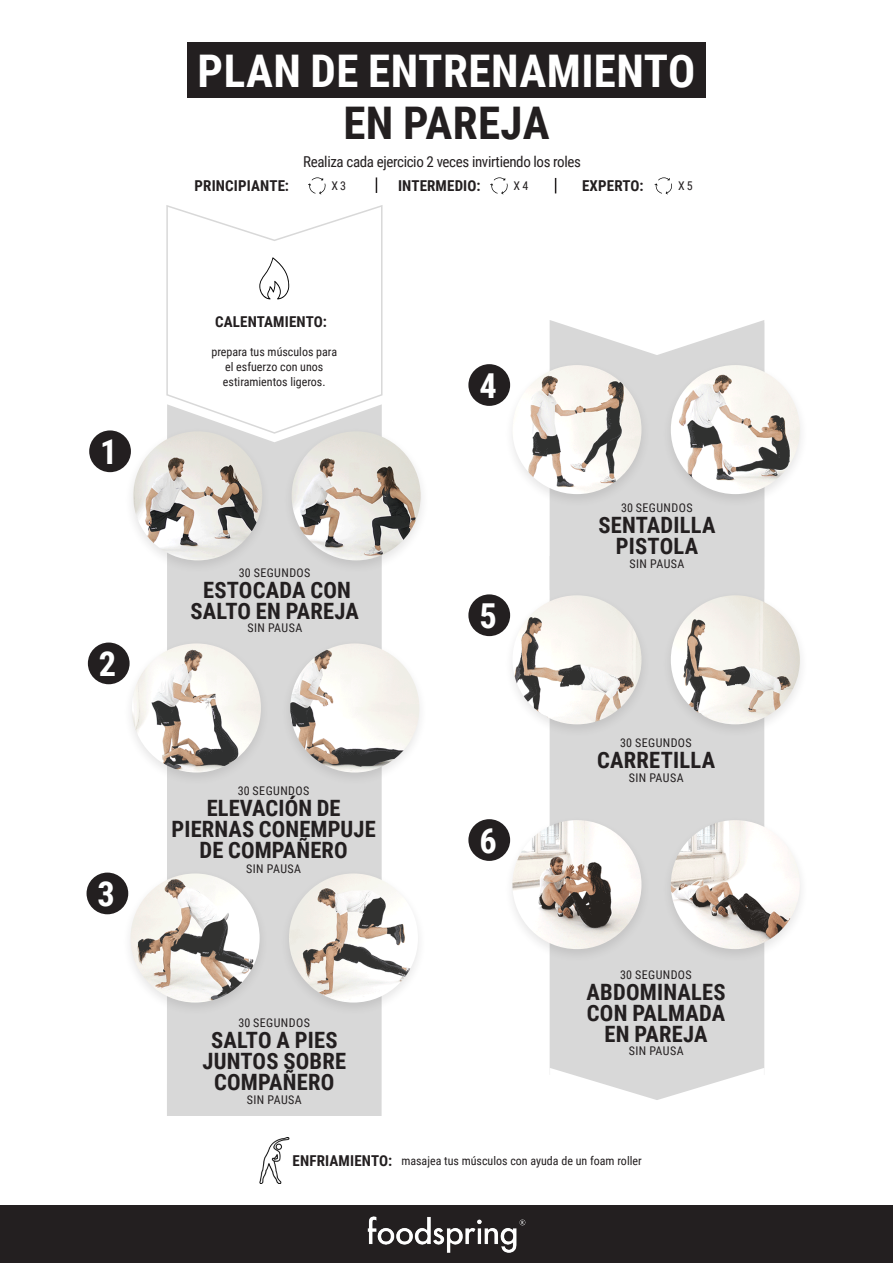
<style>
.page{position:relative;width:893px;height:1263px;background:#fff}
.page>*{position:absolute;margin:0;border:0;box-sizing:border-box;transform-origin:0 0}
.t1{font:700 45px "Roboto Condensed";letter-spacing:.01em;color:#fff}
.t2{font:700 45px "Roboto Condensed";letter-spacing:.01em;color:#231f20}
.t3{font:700 34.35px "Roboto Condensed";color:#fff}
.Paragraph_Style_1{font:700 22.5px/21px "Roboto Condensed";letter-spacing:.01em;color:#231f20;text-align:center}
.Paragraph_Style_1-2{font:700 15px "Roboto Condensed";letter-spacing:.01em;color:#231f20}
.Paragraph_Style_1-3{font:15px "Roboto Condensed";letter-spacing:-.025em;color:#231f20}
.Paragraph_Style_1-4{font:12px "Roboto Condensed";letter-spacing:.035em;color:#231f20}
.Paragraph_Style_1-5{font:12px "Roboto Condensed";color:#231f20}
</style>
<div class="page">
<div style="left:0;top:1205px;width:893px;height:58px;background:#231f20"></div>
<img style="left:367px;top:1216px;width:159px;height:37px">
<div style="left:187px;top:43px;width:519px;height:55px;background:#231f20"></div>
<div style="left:167px;top:440px;width:215px;height:676px;background:#d8d8d8"></div>
<svg style="left:550px;top:320px;width:214px;height:780px;fill:#d8d8d8"></svg>
<img style="left:259px;top:1138px;width:31px;height:46px">
<svg style="left:308px;top:177px;width:18px;height:17px"></svg>
<svg style="left:490px;top:177px;width:18px;height:17px"></svg>
<svg style="left:654px;top:177px;width:18px;height:17px"></svg>
<svg style="left:376px;top:177px;width:1px;height:16px"></svg>
<svg style="left:555px;top:178px;width:1px;height:15px"></svg>
<svg style="left:166px;top:205px;width:217px;height:229px"></svg>
<svg style="left:259px;top:257px;width:30px;height:42px"></svg>
<div style="left:124px;top:427px;width:148px;height:147px;background:#231f20;opacity:.11"></div>
<img style="left:133px;top:431px;width:129px;height:129px;border-radius:65px">
<div style="left:282px;top:427px;width:148px;height:147px;background:#231f20;opacity:.11"></div>
<img style="left:292px;top:431px;width:129px;height:129px;border-radius:65px">
<div style="left:89px;top:430px;width:42px;height:42px;background:#231f20;border-radius:50%"></div>
<div style="left:121px;top:869px;width:148px;height:147px;background:#231f20;opacity:.11"></div>
<img style="left:131px;top:873px;width:129px;height:129px;border-radius:65px">
<div style="left:280px;top:869px;width:147px;height:147px;background:#231f20;opacity:.11"></div>
<img style="left:289px;top:873px;width:129px;height:129px;border-radius:65px">
<div style="left:87px;top:872px;width:41px;height:42px;background:#231f20;border-radius:50%"></div>
<div style="left:503px;top:591px;width:148px;height:147px;background:#231f20;opacity:.11"></div>
<img style="left:512px;top:595px;width:129px;height:129px;border-radius:65px">
<div style="left:662px;top:591px;width:147px;height:147px;background:#231f20;opacity:.11"></div>
<img style="left:671px;top:595px;width:129px;height:129px;border-radius:65px">
<div style="left:468px;top:594px;width:42px;height:42px;background:#231f20;border-radius:50%"></div>
<div style="left:123px;top:639px;width:147px;height:147px;background:#231f20;opacity:.11"></div>
<img style="left:132px;top:643px;width:129px;height:129px;border-radius:65px">
<div style="left:281px;top:639px;width:148px;height:147px;background:#231f20;opacity:.11"></div>
<img style="left:290px;top:643px;width:129px;height:129px;border-radius:65px">
<div style="left:88px;top:642px;width:42px;height:42px;background:#231f20;border-radius:50%"></div>
<div style="left:503px;top:361px;width:148px;height:147px;background:#231f20;opacity:.11"></div>
<img style="left:512px;top:365px;width:129px;height:129px;border-radius:65px">
<div style="left:662px;top:361px;width:147px;height:147px;background:#231f20;opacity:.11"></div>
<img style="left:671px;top:365px;width:129px;height:129px;border-radius:65px">
<div style="left:468px;top:364px;width:42px;height:42px;background:#231f20;border-radius:50%"></div>
<div style="left:503px;top:816px;width:148px;height:147px;background:#231f20;opacity:.11"></div>
<img style="left:512px;top:820px;width:129px;height:129px;border-radius:65px">
<div style="left:662px;top:816px;width:147px;height:147px;background:#231f20;opacity:.11"></div>
<img style="left:671px;top:820px;width:129px;height:129px;border-radius:65px">
<div style="left:468px;top:819px;width:42px;height:42px;background:#231f20;border-radius:50%"></div>
<p class="t3" style="left:100px;top:428px;width:19px">1</p>
<p class="t3" style="left:99px;top:640px;width:19px">2</p>
<p class="t3" style="left:98px;top:870px;width:19px">3</p>
<h1 class="t1" style="left:198px;top:40px;width:499px">PLAN DE ENTRENAMIENTO</h1>
<h1 class="t2" style="left:343px;top:92px;width:208px">EN PAREJA</h1>
<p class="Paragraph_Style_1-3" style="left:303px;top:151px;width:279px">Realiza cada ejercicio 2 veces invirtiendo los roles</p>
<p class="Paragraph_Style_1-2" style="left:195px;top:175px;width:96px">PRINCIPIANTE:</p>
<p class="Paragraph_Style_1-5" style="left:331px;top:178px;width:16px">X 3</p>
<p class="Paragraph_Style_1-2" style="left:398px;top:175px;width:84px">INTERMEDIO:</p>
<p class="Paragraph_Style_1-5" style="left:514px;top:178px;width:16px">X 4</p>
<p class="Paragraph_Style_1-2" style="left:582px;top:175px;width:63px">EXPERTO:</p>
<p class="Paragraph_Style_1-5" style="left:678px;top:178px;width:16px">X 5</p>
<p class="Paragraph_Style_1-2" style="left:215px;top:311px;width:113px">CALENTAMIENTO:</p>
<p class="Paragraph_Style_1-5" style="left:211px;top:343px;width:127px">prepara tus músculos para</p>
<p class="Paragraph_Style_1-5" style="left:225px;top:358px;width:100px">el esfuerzo con unos</p>
<p class="Paragraph_Style_1-5" style="left:223px;top:373px;width:104px">estiramientos ligeros.</p>
<p class="Paragraph_Style_1-4" style="left:239px;top:564px;width:73px">30 SEGUNDOS</p>
<p class="Paragraph_Style_1" style="left:191px;top:578px;width:170px">ESTOCADA CON<br>SALTO EN PAREJA</p>
<p class="Paragraph_Style_1-4" style="left:247px;top:619px;width:56px">SIN PAUSA</p>
<p class="Paragraph_Style_1-4" style="left:238px;top:782px;width:73px">30 SEGUNDOS</p>
<p class="Paragraph_Style_1" style="left:207px;top:797px;width:135px">ELEVACIÓN DE</p>
<p class="Paragraph_Style_1" style="left:172px;top:818px;width:206px">PIERNAS CONEMPUJE</p>
<p class="Paragraph_Style_1" style="left:200px;top:839px;width:150px">DE COMPAÑERO</p>
<p class="Paragraph_Style_1-4" style="left:246px;top:860px;width:56px">SIN PAUSA</p>
<p class="Paragraph_Style_1-4" style="left:238px;top:1014px;width:73px">30 SEGUNDOS</p>
<p class="Paragraph_Style_1" style="left:211px;top:1029px;width:128px">SALTO A PIES</p>
<p class="Paragraph_Style_1" style="left:202px;top:1050px;width:145px">JUNTOS SOBRE<br>COMPAÑERO</p>
<p class="Paragraph_Style_1-4" style="left:247px;top:1091px;width:56px">SIN PAUSA</p>
<p class="t3" style="left:479px;top:362px;width:19px">4</p>
<p class="t3" style="left:479px;top:592px;width:19px">5</p>
<p class="t3" style="left:479px;top:817px;width:19px">6</p>
<p class="Paragraph_Style_1-4" style="left:621px;top:499px;width:73px">30 SEGUNDOS</p>
<p class="Paragraph_Style_1" style="left:598px;top:514px;width:119px">SENTADILLA</p>
<p class="Paragraph_Style_1" style="left:616px;top:535px;width:84px">PISTOLA</p>
<p class="Paragraph_Style_1-4" style="left:629px;top:555px;width:56px">SIN PAUSA</p>
<p class="Paragraph_Style_1-4" style="left:620px;top:735px;width:73px">30 SEGUNDOS</p>
<p class="Paragraph_Style_1" style="left:597px;top:749px;width:119px">CARRETILLA</p>
<p class="Paragraph_Style_1-4" style="left:629px;top:769px;width:56px">SIN PAUSA</p>
<p class="Paragraph_Style_1-4" style="left:620px;top:966px;width:73px">30 SEGUNDOS</p>
<p class="Paragraph_Style_1" style="left:587px;top:980px;width:141px">ABDOMINALES</p>
<p class="Paragraph_Style_1" style="left:587px;top:1001px;width:140px">CON PALMADA</p>
<p class="Paragraph_Style_1" style="left:605px;top:1022px;width:105px">EN PAREJA</p>
<p class="Paragraph_Style_1-4" style="left:629px;top:1042px;width:56px">SIN PAUSA</p>
<p class="Paragraph_Style_1-2" style="left:293px;top:1150px;width:101px">ENFRIAMIENTO:</p>
<p class="Paragraph_Style_1-5" style="left:401px;top:1152px;width:242px">masajea tus músculos con ayuda de un foam roller</p>
</div>
